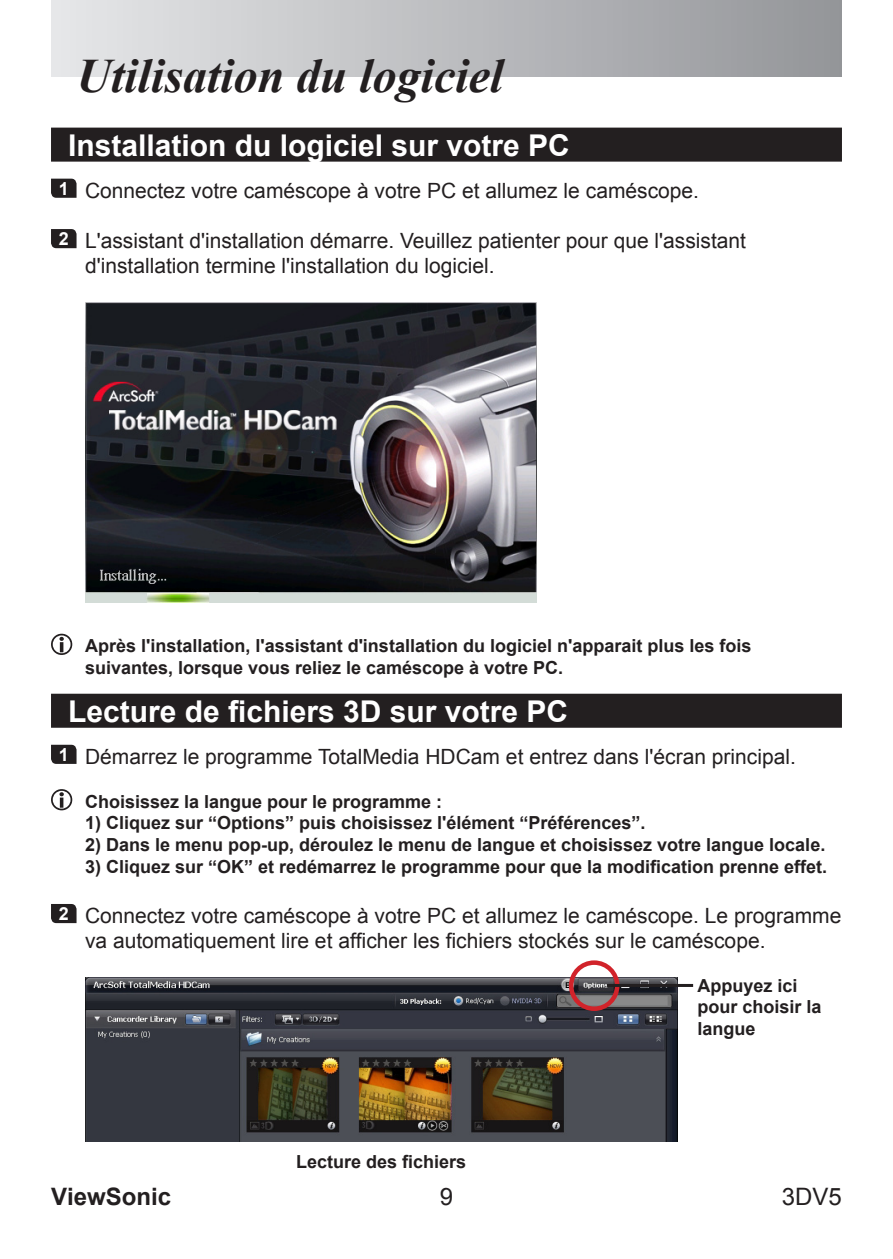
<style>
.page{position:relative;width:893px;height:1259px;background:#fff}
.page>*{position:absolute;margin:0;border:0;box-sizing:border-box;transform-origin:0 0}
.Header_1{font:italic 700 48px "Times New Roman";color:#231f20}
.Header_2{font:700 30px "Arial";color:#fff}
.t1{font:700 24px "Arial";color:#231f20}
.t2{font:24px "Arial";color:#231f20}
.context__numbered{font:21px/25.2px "Arial";color:#231f20}
.context__numbered-2{font:700 18px/21.6px "Arial";color:#231f20}
.context{font:700 18px/21.6px "Arial";color:#231f20}
.t3{font:700 18px "Arial";color:#fff}
</style>
<div class="page">
<div style="left:51px;top:0;width:791px;height:77px;background:linear-gradient(to right,#e6e7e9,#939599)"></div>
<div style="left:53px;top:129px;width:787px;height:31px;background:#231f20"></div>
<div style="left:51px;top:128px;width:791px;height:34px;border:3px solid #231f20"></div>
<svg style="left:51px;top:179px;width:26px;height:19px"></svg>
<svg style="left:51px;top:229px;width:26px;height:19px"></svg>
<img style="left:85px;top:303px;width:451px;height:299px">
<svg style="left:51px;top:634px;width:21px;height:21px"></svg>
<div style="left:53px;top:695px;width:787px;height:31px;background:#231f20"></div>
<div style="left:51px;top:693px;width:791px;height:35px;border:3px solid #231f20"></div>
<svg style="left:51px;top:745px;width:26px;height:19px"></svg>
<svg style="left:51px;top:789px;width:21px;height:21px"></svg>
<svg style="left:51px;top:904px;width:26px;height:19px"></svg>
<img style="left:85px;top:977px;width:592px;height:164px">
<div style="left:569px;top:960px;width:50px;height:51px;border:4px solid #d1232a;border-radius:50%"></div>
<hr style="left:607px;top:984px;width:86px;height:3px;background:#231f20">
<p class="Header_1" style="left:77px;top:43px;width:428px">Utilisation du logiciel</p>
<p class="Header_2" style="left:68px;top:125px;width:503px">Installation du logiciel sur votre PC</p>
<p class="t3" style="left:59px;top:177px;width:12px">1</p>
<p class="context__numbered" style="left:85px;top:178px;width:615px">Connectez votre caméscope à votre PC et allumez le caméscope.</p>
<p class="t3" style="left:59px;top:227px;width:12px">2</p>
<p class="context__numbered" style="left:85px;top:228px;width:663px">L'assistant d'installation démarre. Veuillez patienter pour que l'assistant d'installation termine l'installation du logiciel.</p>
<p class="context__numbered-2" style="left:85px;top:636px;width:668px">Après l'installation, l'assistant d'installation du logiciel n'apparait plus les fois suivantes, lorsque vous reliez le caméscope à votre PC.</p>
<p class="Header_2" style="left:68px;top:691px;width:502px">Lecture de fichiers 3D sur votre PC</p>
<p class="t3" style="left:59px;top:742px;width:12px">1</p>
<p class="context__numbered" style="left:85px;top:744px;width:712px">Démarrez le programme TotalMedia HDCam et entrez dans l'écran principal.</p>
<p class="context__numbered-2" style="left:85px;top:791px;width:359px">Choisissez la langue pour le programme :</p>
<p class="context__numbered-2" style="left:85px;top:813px;width:562px">1) Cliquez sur “Options” puis choisissez l'élément “Préférences”.</p>
<p class="context__numbered-2" style="left:85px;top:834px;width:742px">2) Dans le menu pop-up, déroulez le menu de langue et choisissez votre langue locale.</p>
<p class="context__numbered-2" style="left:85px;top:856px;width:744px">3) Cliquez sur “OK” et redémarrez le programme pour que la modification prenne effet.</p>
<p class="t3" style="left:59px;top:902px;width:12px">2</p>
<p class="context__numbered" style="left:85px;top:903px;width:758px">Connectez votre caméscope à votre PC et allumez le caméscope. Le programme va automatiquement lire et afficher les fichiers stockés sur le caméscope.</p>
<p class="context__numbered-2" style="left:296px;top:1151px;width:172px">Lecture des fichiers</p>
<p class="context" style="left:697px;top:975px;width:126px">Appuyez ici pour choisir la langue</p>
<h3 class="t1" style="left:51px;top:1180px;width:122px">ViewSonic</h3>
<h3 class="t2" style="left:440px;top:1180px;width:15px">9</h3>
<h3 class="t2" style="left:782px;top:1180px;width:62px">3DV5</h3>
</div>
